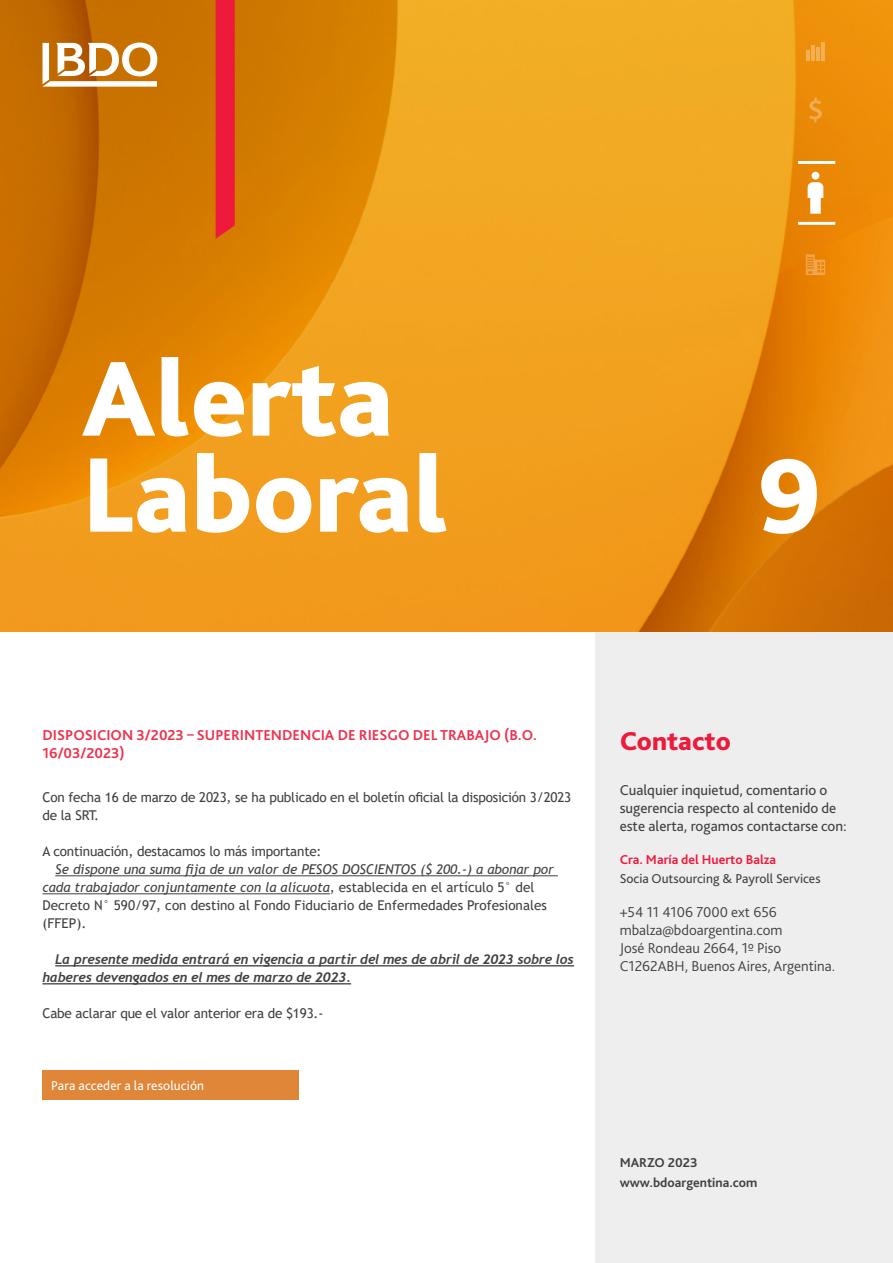
<style>
.page{position:relative;width:893px;height:1263px;background:#fff}
.page>*{position:absolute;margin:0;border:0;box-sizing:border-box;transform-origin:0 0}
.t1{font:800 111px "Bliss Pro";color:#fff}
.t2{font:800 27px "Bliss Pro";color:#ed1a3b}
.t3{font:300 15px/18px "Bliss Pro";color:#404040}
.t4{font:15px/18px "Bliss Pro";color:#404040}
.t5{font:700 15px/18px "Bliss Pro";color:#ef314e}
.t6{font:13.5px/18px "Trebuchet MS";letter-spacing:-.015em;color:#404040}
.t7{font:italic 700 13.5px/18px "Trebuchet";letter-spacing:-.015em;color:#404040}
.t8{font:13.5px "Bliss Pro";letter-spacing:.01em;color:#fff}
.t9{font:13.5px "Bliss Pro";color:#404040}
.t10{font:700 13.5px/20px "Bliss Pro";color:#404040}
.t11{font:700 13.5px "Bliss Pro";color:#ed1a3b}
.s1{font-style:italic}
</style>
<div class="page">
<div style="left:595px;top:631px;width:298px;height:632px;background:#eee"></div>
<svg style="left:0;top:0;width:893px;height:631px;background:#e69013"></svg>
<svg style="left:216px;top:0;width:19px;height:239px;background:#eb1d38"></svg>
<svg style="left:809px;top:98px;width:13px;height:24px"></svg>
<hr style="left:806px;top:50px;width:4px;height:11px;background:#f1af52">
<hr style="left:811px;top:45px;width:4px;height:16px;background:#f2b053">
<hr style="left:816px;top:48px;width:4px;height:13px;background:#f2b053">
<hr style="left:821px;top:42px;width:4px;height:19px;background:#f2b053">
<div style="left:811px;top:172px;width:8px;height:8px;background:#fff;border-radius:50%"></div>
<svg style="left:808px;top:182px;width:15px;height:32px"></svg>
<svg style="left:806px;top:254px;width:19px;height:21px"></svg>
<hr style="left:798px;top:161px;width:37px;height:3px;background:#fff">
<hr style="left:798px;top:222px;width:37px;height:3px;background:#fff">
<svg style="left:82px;top:362px;width:73px;height:74px"></svg>
<svg style="left:162px;top:357px;width:82px;height:80px"></svg>
<svg style="left:253px;top:366px;width:136px;height:71px"></svg>
<svg style="left:90px;top:458px;width:96px;height:75px"></svg>
<svg style="left:197px;top:453px;width:52px;height:80px"></svg>
<svg style="left:256px;top:478px;width:55px;height:55px"></svg>
<svg style="left:320px;top:478px;width:88px;height:55px"></svg>
<svg style="left:419px;top:453px;width:27px;height:79px"></svg>
<svg style="left:43px;top:43px;width:114px;height:44px"></svg>
<hr style="left:55px;top:875px;width:503px;height:1px;background:#404040">
<hr style="left:43px;top:893px;width:287px;height:1px;background:#404040">
<hr style="left:55px;top:965px;width:519px;height:1px;background:#404040">
<hr style="left:43px;top:983px;width:308px;height:1px;background:#404040">
<div style="left:43px;top:1071px;width:256px;height:29px;background:#df8639"></div>
<h1 class="t1" style="left:757px;top:427px;width:66px">9</h1>
<p class="t5" style="left:43px;top:725px;width:496px">DISPOSICION 3/2023 – SUPERINTENDENCIA DE RIESGO DEL TRABAJO (B.O.<br>16/03/2023)</p>
<p class="t6" style="left:43px;top:788px;width:530px">Con fecha 16 de marzo de 2023, se ha publicado en el boletín oficial la disposición 3/2023 de la SRT.</p>
<p class="t6" style="left:43px;top:842px;width:281px">A continuación, destacamos lo más importante:</p>
<p class="t6" style="left:43px;top:860px;width:513px;text-indent:13px"><span class="s1">Se dispone una suma fija de un valor de PESOS DOSCIENTOS ($ 200.-) a abonar por cada trabajador conjuntamente con la alícuota</span>, establecida en el artículo 5° del Decreto N° 590/97, con destino al Fondo Fiduciario de Enfermedades Profesionales (FFEP).</p>
<p class="t7" style="left:43px;top:950px;width:533px;text-indent:13px">La presente medida entrará en vigencia a partir del mes de abril de 2023 sobre los haberes devengados en el mes de marzo de 2023.</p>
<p class="t6" style="left:43px;top:1004px;width:282px">Cabe aclarar que el valor anterior era de $193.-</p>
<p class="t8" style="left:53px;top:1074px;width:130px">Para acceder al decreto</p>
<p class="t8" style="left:51px;top:1077px;width:155px">Para acceder a la resolución</p>
<h2 class="t2" style="left:620px;top:724px;width:113px">Contacto</h2>
<p class="t4" style="left:620px;top:780px;width:229px">Cualquier inquietud, comentario o sugerencia respecto al contenido de este alerta, rogamos contactarse con:</p>
<p class="t11" style="left:620px;top:851px;width:158px">Cra. María del Huerto Balza</p>
<p class="t9" style="left:620px;top:870px;width:202px">Socia Outsourcing &amp; Payroll Services</p>
<p class="t3" style="left:620px;top:902px;width:217px">+54 11 4106 7000 ext 656 mbalza@bdoargentina.com<br>José Rondeau 2664, 1º Piso<br>C1262ABH, Buenos Aires, Argentina.</p>
<p class="t10" style="left:620px;top:1153px;width:139px">MARZO 2023 www.bdoargentina.com</p>
</div>
